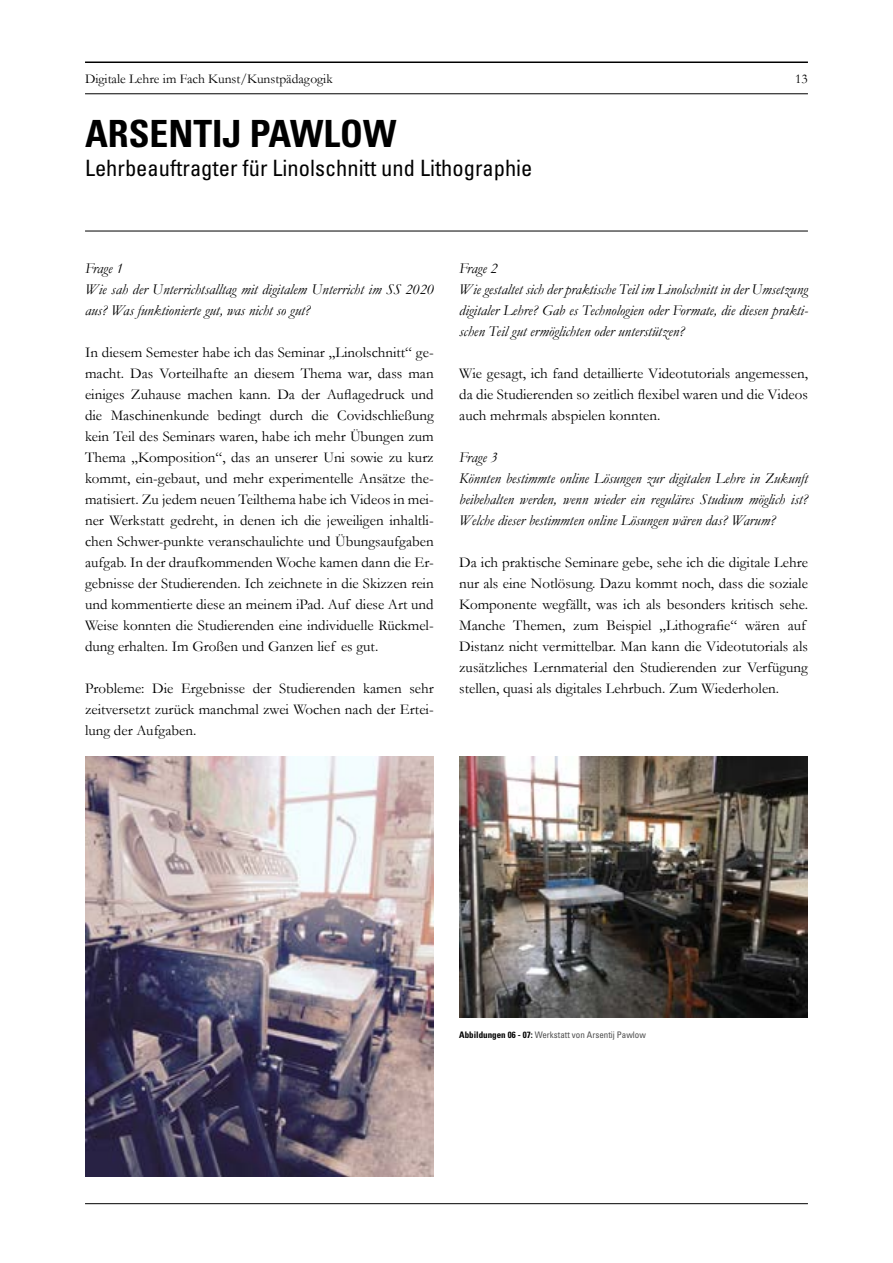
<style>
.page{position:relative;width:893px;height:1263px;background:#fff}
.page>*{position:absolute;margin:0;border:0;box-sizing:border-box;transform-origin:0 0}
.t1{font:700 condensed 37.5px "Univers LT Pro";color:#000}
.t2{font:condensed 22.5px "Univers LT Pro";color:#000}
.t3{font:15px/21px "Garamond";color:#000;text-align:justify}
.t4{font:italic 15px/21px "Garamond";color:#000}
.t5{font:13.5px "Garamond";color:#000}
.t6{font:condensed 9px "Univers LT Pro";color:#4d4d4d}
.s1{font-weight:700;color:#000}
</style>
<div class="page">
<hr style="left:85px;top:62px;width:723px;height:1px;background:#000">
<hr style="left:85px;top:94px;width:723px;height:1px;background:#000">
<hr style="left:85px;top:231px;width:723px;height:1px;background:#000">
<hr style="left:85px;top:1203px;width:723px;height:1px;background:#000">
<img style="left:459px;top:756px;width:349px;height:261px">
<img style="left:85px;top:756px;width:349px;height:420px">
<p class="t5" style="left:85px;top:70px;width:249px">Digitale Lehre im Fach Kunst/Kunstpädagogik</p>
<h1 class="t1" style="left:85px;top:111px;width:313px">ARSENTIJ PAWLOW</h1>
<h2 class="t2" style="left:85px;top:154px;width:449px">Lehrbeauftragter für Linolschnitt und Lithographie</h2>
<p class="t5" style="left:795px;top:70px;width:14px">13</p>
<p class="t4" style="left:85px;top:258px;width:350px">Frage 1<br>Wie sah der Unterrichtsalltag mit digitalem Unterricht im SS 2020 aus? Was funktionierte gut, was nicht so gut?</p>
<p class="t3" style="left:85px;top:342px;width:350px">In diesem Semester habe ich das Seminar „Linolschnitt“ ge&shy;macht. Das Vorteilhafte an diesem Thema war, dass man einiges Zuhause machen kann. Da der Auflagedruck und die Maschinenkunde bedingt durch die Covidschließung kein Teil des Seminars waren, habe ich mehr Übungen zum Thema „Komposition“, das an unserer Uni sowie zu kurz kommt, ein-gebaut, und mehr experimentelle Ansätze the&shy;matisiert. Zu jedem neuen Teilthema habe ich Videos in mei&shy;ner Werkstatt gedreht, in denen ich die jeweiligen inhaltli&shy;chen Schwer-punkte veranschaulichte und Übungsaufgaben aufgab. In der draufkommenden Woche kamen dann die Er&shy;gebnisse der Studierenden. Ich zeichnete in die Skizzen rein und kommentierte diese an meinem iPad. Auf diese Art und Weise konnten die Studierenden eine individuelle Rückmel&shy;dung erhalten. Im Großen und Ganzen lief es gut.</p>
<p class="t3" style="left:85px;top:678px;width:350px">Probleme: Die Ergebnisse der Studierenden kamen sehr zeitversetzt zurück manchmal zwei Wochen nach der Ertei&shy;lung der Aufgaben.</p>
<p class="t4" style="left:459px;top:258px;width:350px">Frage 2<br>Wie gestaltet sich der praktische Teil im Linolschnitt in der Umsetzung digitaler Lehre? Gab es Technologien oder Formate, die diesen prakti&shy;schen Teil gut ermöglichten oder unterstützen?</p>
<p class="t3" style="left:459px;top:363px;width:350px">Wie gesagt, ich fand detaillierte Videotutorials angemessen, da die Studierenden so zeitlich flexibel waren und die Videos auch mehrmals abspielen konnten.</p>
<p class="t4" style="left:459px;top:447px;width:350px">Frage 3<br>Könnten bestimmte online Lösungen zur digitalen Lehre in Zukunft beibehalten werden, wenn wieder ein reguläres Studium möglich ist?<br>Welche dieser bestimmten online Lösungen wären das? Warum?</p>
<p class="t3" style="left:459px;top:552px;width:350px;text-align:left">Da ich praktische Seminare gebe, sehe ich die digitale Lehre nur als eine Notlösung. Dazu kommt noch, dass die soziale Komponente wegfällt, was ich als besonders kritisch sehe.<br>Manche Themen, zum Beispiel „Lithografie“ wären auf Distanz nicht vermittelbar. Man kann die Videotutorials als zusätzliches Lernmaterial den Studierenden zur Verfügung stellen, quasi als digitales Lehrbuch. Zum Wiederholen.</p>
<p class="t6" style="left:459px;top:1029px;width:188px"><span class="s1">Abbildungen 06 - 07:</span> Werkstatt von Arsentij Pawlow</p>
</div>
